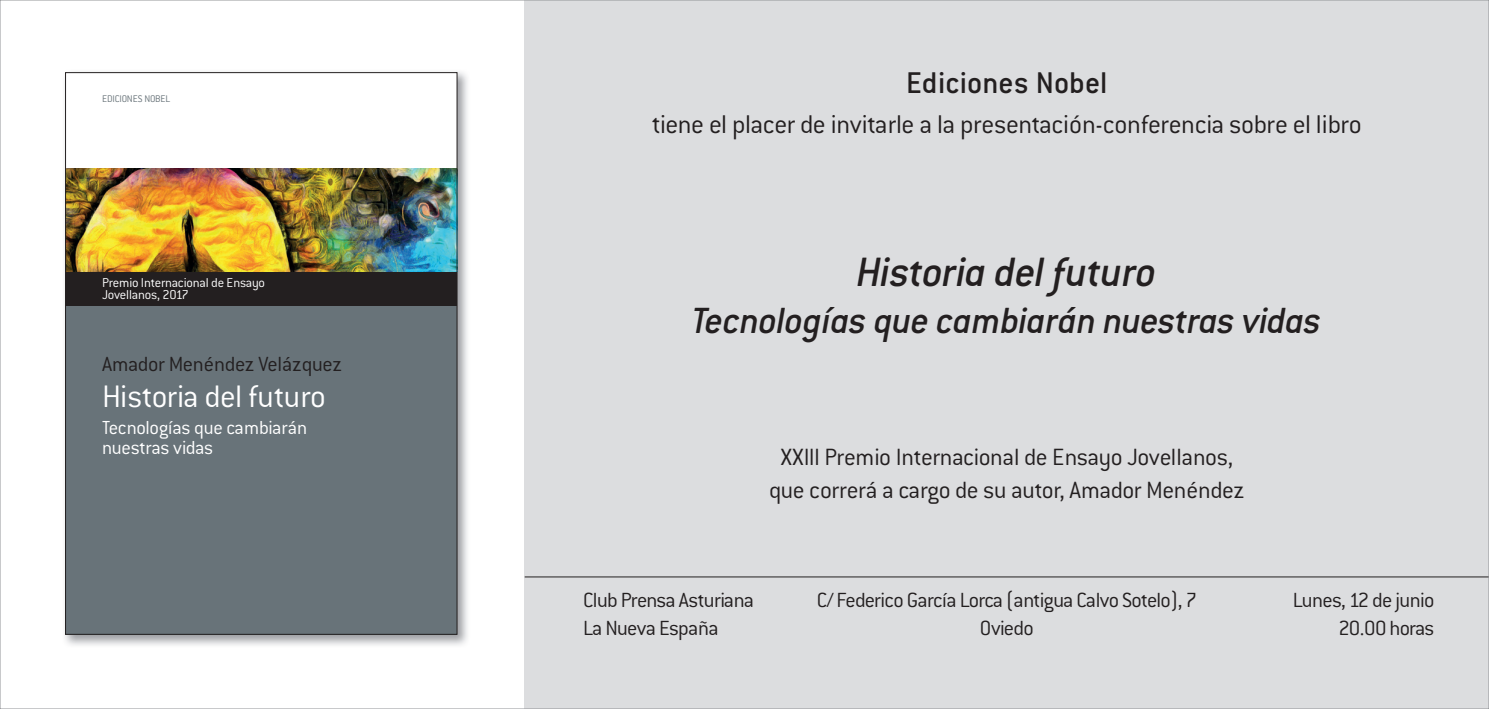
<style>
.page{position:relative;width:1489px;height:709px;background:#fff}
.page>*{position:absolute;margin:0;border:0;box-sizing:border-box;transform-origin:0 0}
.t1{font:italic 500 45px "Conduit ITC";letter-spacing:-.01em;color:#231f20}
.t2{font:italic 500 40px "Conduit ITC";letter-spacing:-.015em;color:#231f20}
.t3{font:300 34.25px "Conduit ITC";letter-spacing:-.01em;color:#fff}
.t4{font:500 33px "Conduit ITC";letter-spacing:.005em;color:#231f20}
.t5{font:300 28.25px "Conduit ITC";letter-spacing:-.015em;color:#231f20}
.t6{font:300 25.75px/33px "Conduit ITC";letter-spacing:-.015em;color:#231f20;text-align:center}
.t7{font:300 22.5px/28.8px "Conduit ITC";letter-spacing:-.03em;color:#231f20}
.t8{font:300 20.75px/19.8px "Conduit ITC";letter-spacing:-.015em;color:#fff}
.t9{font:300 14.25px/12px "Conduit ITC";letter-spacing:-.015em;color:#fff}
.t10{font:300 10.5px "Conduit ITC";letter-spacing:-.025em;color:#687379}
</style>
<div class="page">
<img style="left:64px;top:71px;width:404px;height:575px">
<div style="left:66px;top:73px;width:391px;height:561px;background:#fff"></div>
<div style="left:66px;top:271px;width:391px;height:35px;background:#231f20"></div>
<div style="left:66px;top:306px;width:391px;height:328px;background:#687379"></div>
<img style="left:67px;top:168px;width:388px;height:103px">
<div style="left:524px;top:0;width:964px;height:709px;background:#dcdddf"></div>
<hr style="left:524px;top:576px;width:964px;height:1px;background:#231f20">
<p class="t10" style="left:102px;top:93px;width:70px">EDICIONES NOBEL</p>
<p class="t9" style="left:102px;top:276px;width:164px">Premio Internacional de Ensayo<br>Jovellanos, 2017</p>
<p class="t7" style="left:102px;top:349px;width:241px">Amador Menéndez Velázquez</p>
<h3 class="t3" style="left:102px;top:377px;width:225px">Historia del futuro</h3>
<p class="t8" style="left:102px;top:418px;width:207px">Tecnologías que cambiarán nuestras vidas</p>
<h3 class="t4" style="left:906px;top:64px;width:203px">Ediciones Nobel</h3>
<p class="t5" style="left:652px;top:109px;width:711px">tiene el placer de invitarle a la presentación-conferencia sobre el libro</p>
<h1 class="t1" style="left:856px;top:247px;width:301px">Historia del futuro</h1>
<h2 class="t2" style="left:692px;top:298px;width:630px">Tecnologías que cambiarán nuestras vidas</h2>
<p class="t6" style="left:769px;top:440px;width:477px">XXIII Premio Internacional de Ensayo Jovellanos, que correrá a cargo de su autor, Amador Menéndez</p>
<p class="t7" style="left:583px;top:585px;width:172px">Club Prensa Asturiana<br>La Nueva España</p>
<p class="t7" style="left:816px;top:585px;width:381px;text-align:center">C/ Federico García Lorca (antigua Calvo Sotelo), 7<br>Oviedo</p>
<p class="t7" style="left:1292px;top:585px;width:143px;text-align:right">Lunes, 12 de junio<br>20.00 horas</p>
</div>
